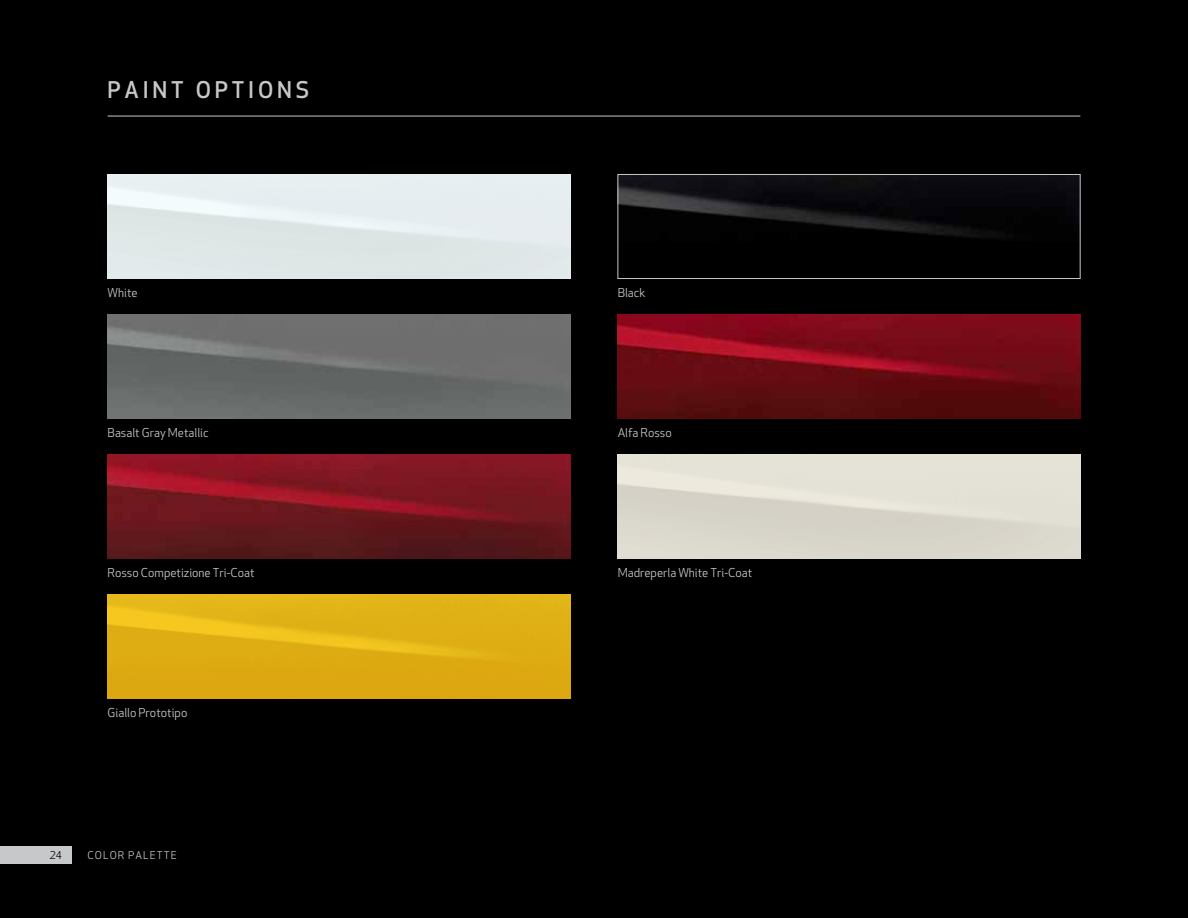
<style>
.page{position:relative;width:1188px;height:918px;background:#000}
.page>*{position:absolute;margin:0;border:0;box-sizing:border-box;transform-origin:0 0}
.t1{font:500 22.5px "Apex New";letter-spacing:.17em;color:#c7c8ca}
.t2{font:12px "Apex New";color:#c7c8ca}
.t3{font:10.5px "Apex New";letter-spacing:.1em;color:#c7c8ca}
.t4{font:10.5px "Apex New";color:#000}
</style>
<div class="page">
<img style="left:108px;top:174px;width:462px;height:105px">
<img style="left:618px;top:454px;width:462px;height:105px">
<img style="left:618px;top:314px;width:462px;height:105px">
<img style="left:108px;top:454px;width:462px;height:105px">
<img style="left:108px;top:594px;width:462px;height:105px">
<img style="left:108px;top:314px;width:462px;height:105px">
<img style="left:620px;top:176px;width:458px;height:62px">
<div style="left:618px;top:174px;width:462px;height:105px;border:1px solid #c7c8ca"></div>
<hr style="left:108px;top:116px;width:972px;height:1px;background:#c7c8ca">
<div style="left:0;top:847px;width:71px;height:17px;background:#c7c8ca"></div>
<h1 class="t1" style="left:108px;top:75px;width:203px">PAINT OPTIONS</h1>
<p class="t2" style="left:108px;top:285px;width:32px">White</p>
<p class="t2" style="left:108px;top:425px;width:103px">Basalt Gray Metallic</p>
<p class="t2" style="left:618px;top:285px;width:29px">Black</p>
<p class="t2" style="left:618px;top:425px;width:56px">Alfa Rosso</p>
<p class="t2" style="left:108px;top:565px;width:148px">Rosso Competizione Tri-Coat</p>
<p class="t2" style="left:618px;top:565px;width:136px">Madreperla White Tri-Coat</p>
<p class="t2" style="left:108px;top:705px;width:81px">Giallo Prototipo</p>
<p class="t4" style="left:50px;top:849px;width:13px">24</p>
<p class="t3" style="left:87px;top:849px;width:91px">COLOR PALETTE</p>
</div>
